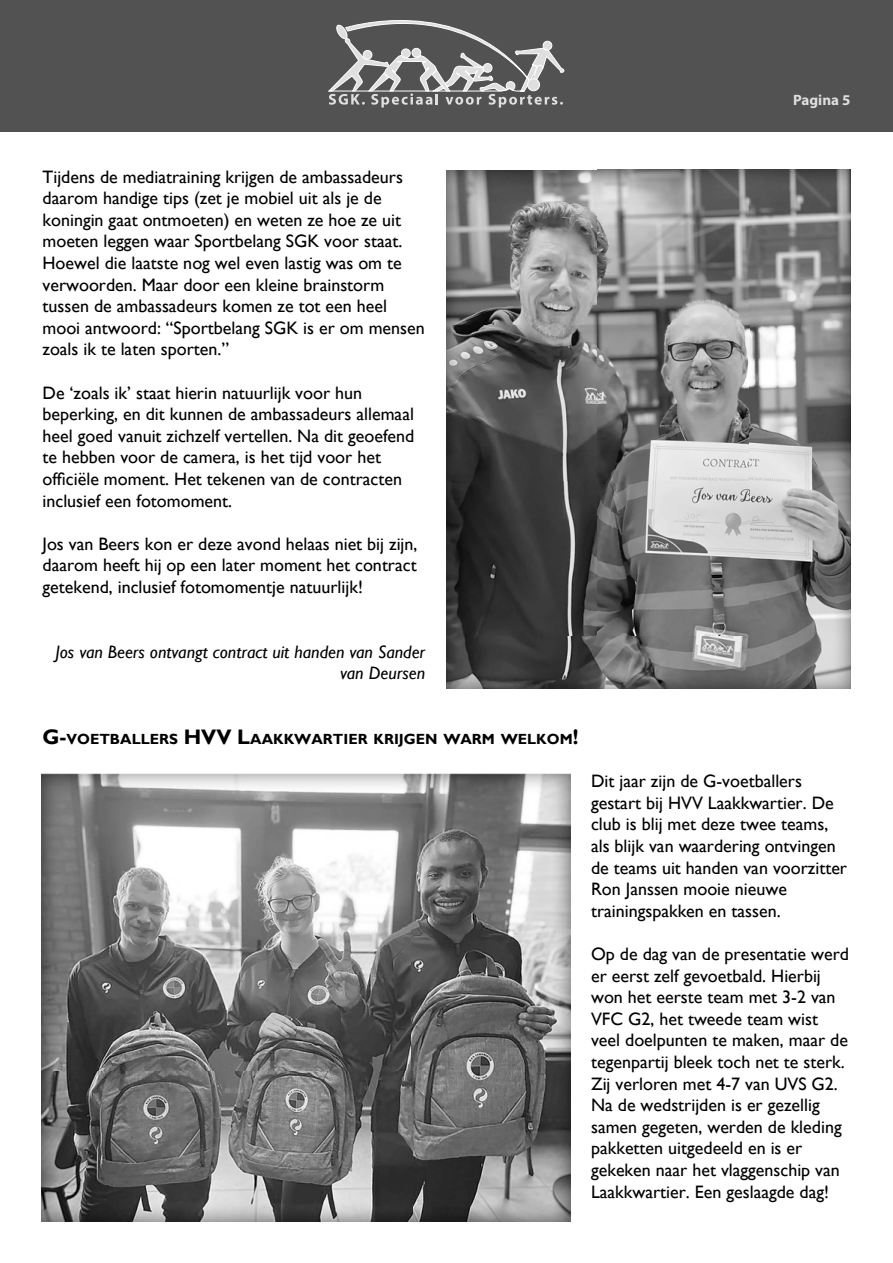
<style>
.page{position:relative;width:893px;height:1263px;background:#fff}
.page>*{position:absolute;margin:0;border:0;box-sizing:border-box;transform-origin:0 0}
.t1{font:18px/21.6px "Gill Sans";color:#000}
.t2{font:italic 18px/21.6px "Gill Sans";color:#000;text-align:right}
.t3{font:700 15px "Myriad Pro";color:#dfdfdf}
.t4{font:700 14.7px "Gill Sans";color:#000}
.s1{font-size:21px}
</style>
<div class="page">
<div style="left:0;top:0;width:893px;height:132px;background:#525252"></div>
<img style="left:446px;top:170px;width:405px;height:519px">
<img style="left:42px;top:773px;width:528px;height:448px">
<svg style="left:328px;top:20px;width:237px;height:88px"></svg>
<p class="t3" style="left:793px;top:94px;width:59px">Pagina 5</p>
<p class="t1" style="left:43px;top:165px;width:384px">Tijdens de mediatraining krijgen de ambassadeurs daarom handige tips (zet je mobiel uit als je de koningin gaat ontmoeten) en weten ze hoe ze uit moeten leggen waar Sportbelang SGK voor staat.<br>Hoewel die laatste nog wel even lastig was om te verwoorden. Maar door een kleine brainstorm tussen de ambassadeurs komen ze tot een heel mooi antwoord: “Sportbelang SGK is er om mensen zoals ik te laten sporten.”</p>
<p class="t1" style="left:43px;top:381px;width:373px">De ‘zoals ik’ staat hierin natuurlijk voor hun beperking, en dit kunnen de ambassadeurs allemaal heel goed vanuit zichzelf vertellen. Na dit geoefend te hebben voor de camera, is het tijd voor het officiële moment. Het tekenen van de contracten inclusief een fotomoment.</p>
<p class="t1" style="left:43px;top:533px;width:376px;text-align:justify">Jos van Beers kon er deze avond helaas niet bij zijn, daarom heeft hij op een later moment het contract getekend, inclusief fotomomentje natuurlijk!</p>
<p class="t2" style="left:56px;top:641px;width:371px">Jos van Beers ontvangt contract uit handen van Sander van Deursen</p>
<p class="t4" style="left:43px;top:730px;width:537px"><span class="s1">G-</span>VOETBALLERS <span class="s1">HVV L</span>AAKKWARTIER KRIJGEN WARM WELKOM<span class="s1">!</span></p>
<p class="t1" style="left:591px;top:770px;width:257px">Dit jaar zijn de G-voetballers gestart bij HVV Laakkwartier. De club is blij met deze twee teams, als blijk van waardering ontvingen de teams uit handen van voorzitter<br>Ron Janssen mooie nieuwe trainingspakken en tassen.</p>
<p class="t1" style="left:591px;top:943px;width:259px">Op de dag van de presentatie werd er eerst zelf gevoetbald. Hierbij won het eerste team met 3-2 van<br>VFC G2, het tweede team wist veel doelpunten te maken, maar de tegenpartij bleek toch net te sterk.<br>Zij verloren met 4-7 van UVS G2.<br>Na de wedstrijden is er gezellig samen gegeten, werden de kleding pakketten uitgedeeld en is er gekeken naar het vlaggenschip van<br>Laakkwartier. Een geslaagde dag!</p>
</div>
